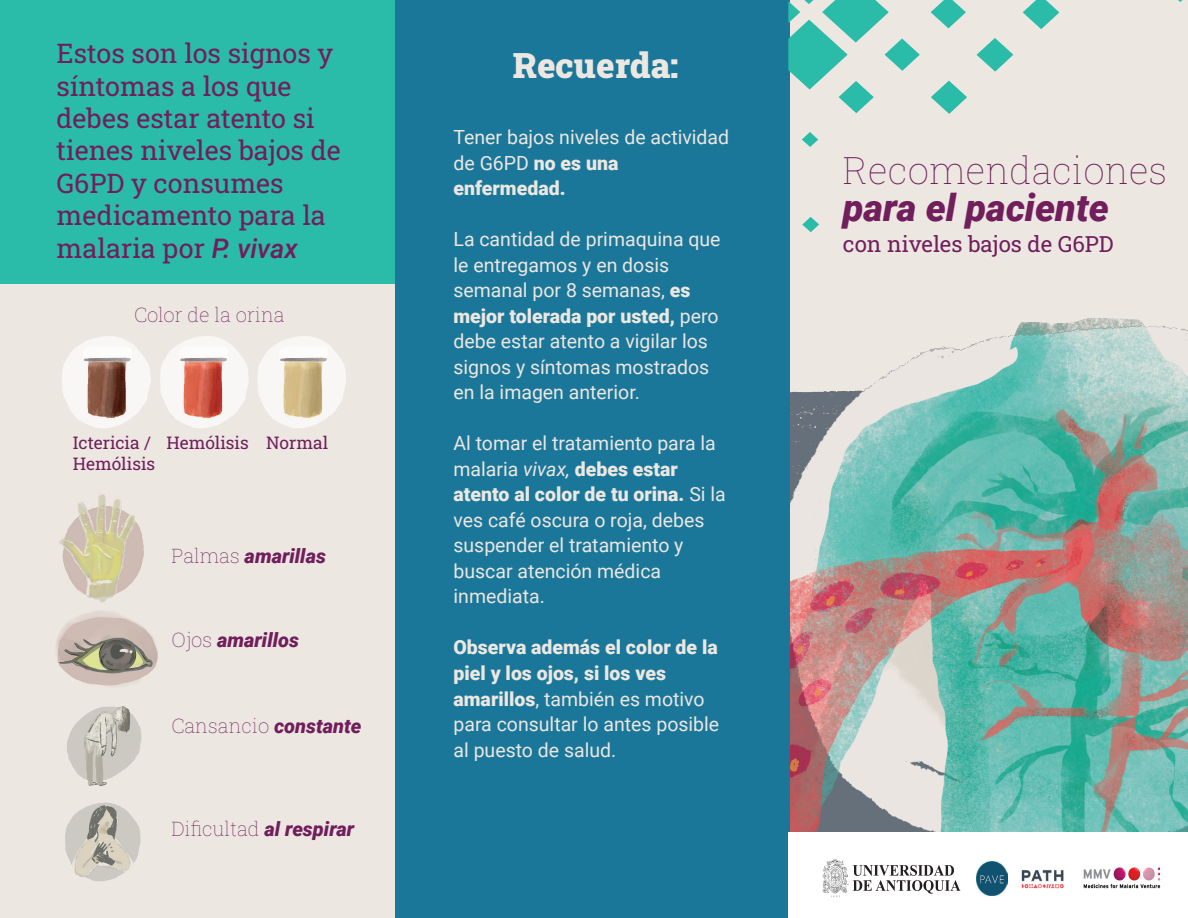
<style>
.page{position:relative;width:1188px;height:918px;background:#fff}
.page>*{position:absolute;margin:0;border:0;box-sizing:border-box;transform-origin:0 0}
.t1{font:100 37.8px "Roboto Slab";color:#711e5c}
.t2{font:italic 900 37.8px "Roboto";color:#711e5c}
.t3{font:900 35.1px "Roboto Slab";color:#ece7e1}
.t4{font:27px/32.4px "Roboto Slab";color:#711e5c}
.t5{font:22.2px "Roboto Slab";color:#711e5c}
.t6{font:100 19.95px "Roboto Slab";color:#711e5c}
.t7{font:italic 900 19.95px "Roboto";color:#711e5c}
.t8{font:19.5px/25.5px "Roboto";color:#ece7e1}
.t9{font:17.4px "Roboto Slab";color:#711e5c}
.s1{font-family:"Roboto";font-weight:500;font-style:italic}
.s2{font-family:"Roboto Slab";font-weight:100;font-style:normal}
.s3{font-family:"Roboto";font-weight:900;font-style:italic}
.s4{font-weight:900}
.s5{font-style:italic}
</style>
<div class="page">
<div style="left:0;top:0;width:403px;height:918px;background:#2abca9"></div>
<div style="left:395px;top:0;width:395px;height:918px;background:#1b779a"></div>
<div style="left:790px;top:0;width:398px;height:918px;background:#ece7e1"></div>
<svg style="left:1023px;top:0;width:36px;height:29px"></svg>
<svg style="left:931px;top:0;width:35px;height:28px"></svg>
<svg style="left:977px;top:38px;width:36px;height:34px"></svg>
<svg style="left:931px;top:81px;width:36px;height:33px"></svg>
<svg style="left:788px;top:0;width:132px;height:113px"></svg>
<svg style="left:802px;top:132px;width:16px;height:15px"></svg>
<svg style="left:802px;top:217px;width:17px;height:15px"></svg>
<img style="left:790px;top:318px;width:398px;height:514px">
<div style="left:789px;top:832px;width:399px;height:86px;background:#fff"></div>
<svg style="left:823px;top:859px;width:138px;height:38px"></svg>
<img style="left:976px;top:861px;width:31px;height:34px">
<img style="left:1083px;top:867px;width:78px;height:22px">
<img style="left:1021px;top:870px;width:43px;height:19px">
<div style="left:0;top:285px;width:395px;height:633px;background:#ece7e1"></div>
<img style="left:1px;top:284px;width:394px;height:144px">
<img style="left:65px;top:807px;width:76px;height:75px">
<img style="left:67px;top:706px;width:75px;height:101px">
<img style="left:56px;top:611px;width:102px;height:75px">
<img style="left:59px;top:492px;width:85px;height:110px">
<h3 class="t4" style="left:57px;top:36px;width:286px">Estos son los signos y síntomas a los que debes estar atento si tienes niveles bajos de<br>G6PD y consumes medicamento para la malaria por <span class="s1">P. vivax</span></h3>
<p class="t6" style="left:134px;top:301px;width:152px">Color de la orina</p>
<p class="t9" style="left:73px;top:431px;width:80px">Ictericia /</p>
<p class="t9" style="left:266px;top:431px;width:64px">Normal</p>
<p class="t9" style="left:73px;top:452px;width:84px">Hemólisis</p>
<p class="t9" style="left:166px;top:431px;width:84px">Hemólisis</p>
<p class="t7" style="left:171px;top:542px;width:156px"><span class="s2">Palmas</span> amarillas</p>
<p class="t7" style="left:171px;top:626px;width:129px"><span class="s2">Ojos</span> amarillos</p>
<p class="t6" style="left:171px;top:712px;width:192px">Cansancio <span class="s3">constante</span></p>
<p class="t6" style="left:171px;top:815px;width:184px">Dificultad <span class="s3">al respirar</span></p>
<h2 class="t3" style="left:513px;top:41px;width:167px">Recuerda:</h2>
<p class="t8" style="left:454px;top:124px;width:277px">Tener bajos niveles de actividad de G6PD <span class="s4">no es una enfermedad.</span></p>
<p class="t8" style="left:454px;top:226px;width:269px">La cantidad de primaquina que le entregamos y en dosis semanal por 8 semanas, <span class="s4">es mejor tolerada por usted,</span> pero debe estar atento a vigilar los signos y síntomas mostrados en la imagen anterior.</p>
<p class="t8" style="left:454px;top:430px;width:274px">Al tomar el tratamiento para la malaria <span class="s5">vivax,</span> <span class="s4">debes estar atento al color de tu orina.</span> Si la ves café oscura o roja, debes suspender el tratamiento y buscar atención médica inmediata.</p>
<p class="t8" style="left:454px;top:634px;width:267px"><span class="s4">Observa además el color de la piel y los ojos, si los ves amarillos</span>, también es motivo para consultar lo antes posible al puesto de salud.</p>
<h1 class="t1" style="left:843px;top:144px;width:326px">Recomendaciones</h1>
<h1 class="t2" style="left:843px;top:181px;width:268px">para el paciente</h1>
<p class="t5" style="left:843px;top:229px;width:272px">con niveles bajos de G6PD</p>
</div>
